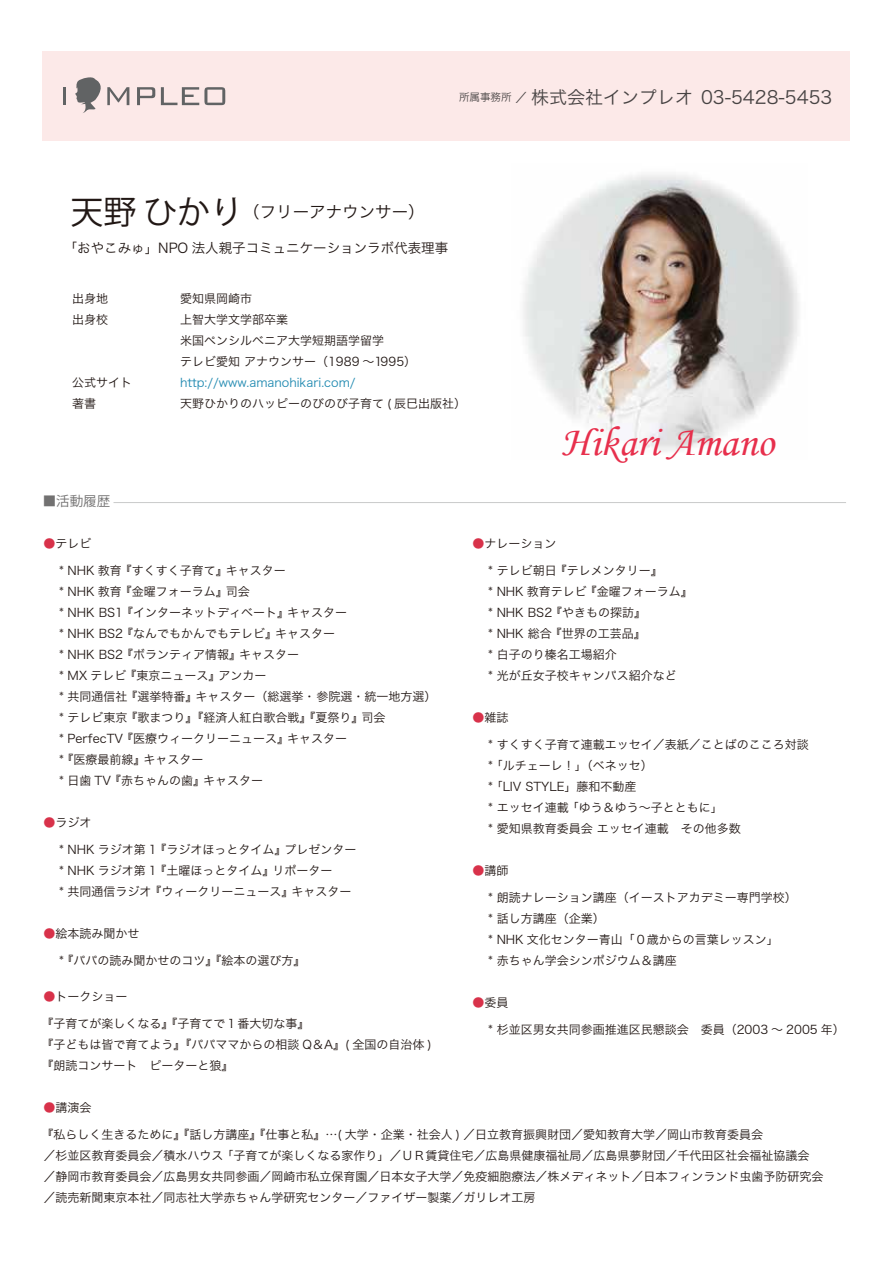
<style>
.page{position:relative;width:893px;height:1263px;background:#fff}
.page>*{position:absolute;margin:0;border:0;box-sizing:border-box;transform-origin:0 0}
.t1{font:42px "Monotype Corsiva";color:#e72f4c}
.t2{font:18px "Hira Kaku Pro W3";color:#474343}
.t3{font:16.5px "Hira Kaku Pro W3";color:#221815}
.t4{font:13.5px "Hira Kaku Pro W3";color:#221815}
.t5{font:13.5px "Koz Go Pro";color:#727171}
.t6{font:12px/21px "Hira Kaku Pro W3";color:#221815}
.t7{font:12px "Hira Kaku Pro W3";color:#218ab1}
.s1{font-size:12px}
.s2{font-family:"Hira Kaku Pro W6 90 ms RKSJ H";font-size:33px}
.s3{color:#d8324a}
</style>
<div class="page">
<hr style="left:114px;top:502px;width:732px;height:1px;background:#c9caca">
<div style="left:42px;top:52px;width:807px;height:89px;background:#fce9e8"></div>
<img style="left:523px;top:174px;width:276px;height:278px">
<hr style="left:63px;top:87px;width:3px;height:18px;background:#616364">
<svg style="left:75px;top:77px;width:54px;height:36px"></svg>
<svg style="left:137px;top:87px;width:18px;height:18px"></svg>
<svg style="left:161px;top:87px;width:64px;height:18px"></svg>
<h2 class="t2" style="left:459px;top:81px;width:375px"><sup>所属事務所</sup> <span class="s1">／</span> 株式会社インプレオ 03-5428-5453</h2>
<h3 class="t3" style="left:70px;top:197px;width:356px"><span class="s2">天野 ひかり</span>（フリーアナウンサー）</h3>
<p class="t4" style="left:64px;top:235px;width:386px">「おやこみゅ」NPO 法人親子コミュニケーションラボ代表理事</p>
<p class="t6" style="left:72px;top:287px;width:37px">出身地</p>
<p class="t6" style="left:180px;top:287px;width:73px">愛知県岡崎市</p>
<p class="t6" style="left:72px;top:308px;width:37px">出身校</p>
<p class="t6" style="left:180px;top:308px;width:238px">上智大学文学部卒業<br>米国ペンシルベニア大学短期語学留学<br>テレビ愛知 アナウンサー（1989 ～1995）</p>
<p class="t6" style="left:72px;top:371px;width:61px">公式サイト</p>
<p class="t7" style="left:180px;top:372px;width:177px">http://www.amanohikari.com/</p>
<p class="t6" style="left:72px;top:392px;width:25px">著書</p>
<p class="t6" style="left:180px;top:392px;width:288px">天野ひかりのハッピーのびのび子育て ( 辰巳出版社）</p>
<p class="t5" style="left:43px;top:493px;width:69px">■活動履歴</p>
<h1 class="t1" style="left:561px;top:417px;width:214px">Hikari Amano</h1>
<p class="t6" style="left:44px;top:532px;width:49px"><span class="s3">●</span>テレビ</p>
<p class="t6" style="left:59px;top:559px;width:379px">* NHK 教育 『すくすく子育て』キャスター<br>* NHK 教育 『金曜フォーラム』司会<br>* NHK BS1 『インターネットディベート』キャスター<br>* NHK BS2 『なんでもかんでもテレビ』キャスター<br>* NHK BS2 『ボランティア情報』キャスター<br>* MX テレビ 『東京ニュース』アンカー<br>* 共同通信社 『選挙特番』キャスター（総選挙・ 参院選・統一地方選）* テレビ東京 『歌まつり』『経済人紅白歌合戦』『夏祭り』司会<br>* PerfecTV 『医療ウィークリーニュース』キャスター<br>* 『医療最前線』キャスター<br>* 日歯 TV 『赤ちゃんの歯』キャスター</p>
<p class="t6" style="left:44px;top:811px;width:49px"><span class="s3">●</span>ラジオ</p>
<p class="t6" style="left:59px;top:838px;width:299px">* NHK ラジオ第 1 『ラジオほっとタイム』プレゼンター* NHK ラジオ第 1 『土曜ほっとタイム』リポーター<br>* 共同通信ラジオ 『ウィークリーニュース』キャスター</p>
<p class="t6" style="left:44px;top:922px;width:97px"><span class="s3">●</span>絵本読み聞かせ</p>
<p class="t6" style="left:59px;top:949px;width:248px">* 『パパの読み聞かせのコツ』『絵本の選び方』</p>
<p class="t6" style="left:472px;top:532px;width:85px"><span class="s3">●</span>ナレーション</p>
<p class="t6" style="left:488px;top:559px;width:206px">* テレビ朝日 『テレメンタリー』<br>* NHK 教育テレビ 『金曜フォーラム』* NHK BS2 『やきもの探訪』<br>* NHK 総合 『世界の工芸品』<br>* 白子のり榛名工場紹介<br>* 光が丘女子校キャンパス紹介など</p>
<p class="t6" style="left:472px;top:706px;width:37px"><span class="s3">●</span>雑誌</p>
<p class="t6" style="left:488px;top:733px;width:322px">* すくすく子育て連載エッセイ／表紙／ことばのこころ対談* 「ルチェーレ！」（ベネッセ）<br>* 「LIV STYLE」藤和不動産<br>* エッセイ連載 「ゆう＆ゆう～子とともに」<br>* 愛知県教育委員会 エッセイ連載　その他多数</p>
<p class="t6" style="left:472px;top:859px;width:37px"><span class="s3">●</span>講師</p>
<p class="t6" style="left:488px;top:886px;width:310px">* 朗読ナレーション講座（イーストアカデミー専門学校）* 話し方講座（企業）<br>* NHK 文化センター青山「０歳からの言葉レッスン」<br>* 赤ちゃん学会シンポジウム＆講座　</p>
<p class="t6" style="left:472px;top:991px;width:37px"><span class="s3">●</span>委員</p>
<p class="t6" style="left:488px;top:1018px;width:358px">* 杉並区男女共同参画推進区民懇談会　委員（2003 ～ 2005 年）</p>
<p class="t6" style="left:44px;top:985px;width:85px"><span class="s3">●</span>トークショー</p>
<p class="t6" style="left:41px;top:1012px;width:392px">『子育てが楽しくなる』『子育てで１番大切な事』<br>『子どもは皆で育てよう』『パパママからの相談 Q＆A』( 全国の自治体 )『朗読コンサート　ピーターと狼』</p>
<p class="t6" style="left:44px;top:1096px;width:49px"><span class="s3">●</span>講演会</p>
<p class="t6" style="left:41px;top:1123px;width:784px">『私らしく生きるために』『話し方講座』『仕事と私』…( 大学・企業・社会人 ) ／日立教育振興財団／愛知教育大学／岡山市教育委員会<br>／杉並区教育委員会／積水ハウス 「子育てが楽しくなる家作り」／ＵＲ賃貸住宅／広島県健康福祉局／広島県夢財団／千代田区社会福祉協議会<br>／静岡市教育委員会／広島男女共同参画／岡崎市私立保育園／日本女子大学／免疫細胞療法／株メディネット／日本フィンランド虫歯予防研究会／読売新聞東京本社／同志社大学赤ちゃん学研究センター／ファイザー製薬／ガリレオ工房</p>
</div>
